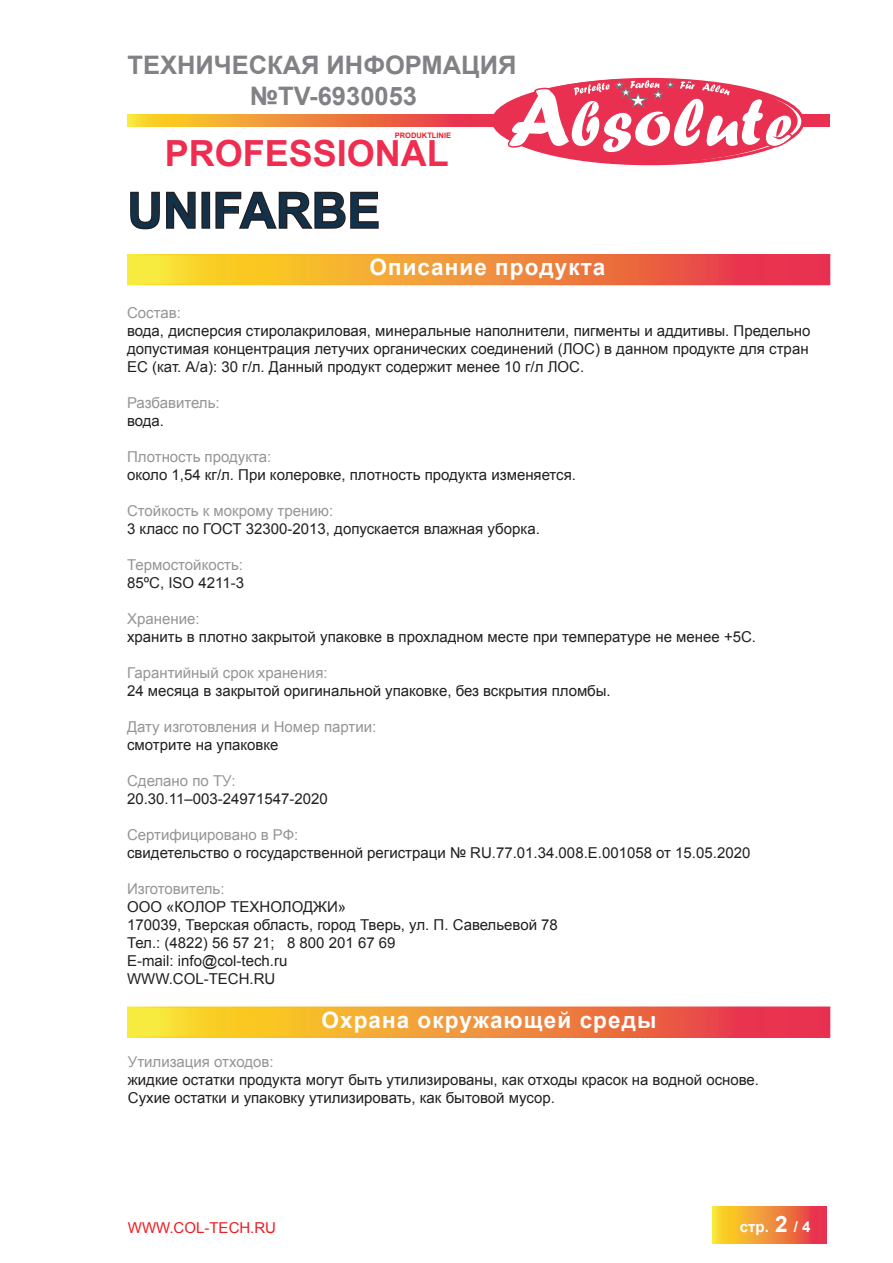
<style>
.page{position:relative;width:893px;height:1263px;background:#fff}
.page>*{position:absolute;margin:0;border:0;box-sizing:border-box;transform-origin:0 0}
.t1{font:700 49.5px "Arial";color:#12324c}
.t2{font:700 36px "Arial";color:#ee2d50}
.t3{font:700 25.5px/30.6px "Arial";color:#808285}
.t4{font:700 22.5px "Arial";letter-spacing:.045em;color:#fff}
.t5{font:15px/18px "Arial";color:#231f20}
.t6{font:15px "Arial";color:#939598}
.t7{font:15px "Arial";color:#ee1d23}
.t8{font:700 15px "Arial";color:#fff}
.t9{font:700 7.5px "Arial";color:#ee1d23}
.s1{font-size:22.5px}
</style>
<div class="page">
<svg style="left:128px;top:114px;width:701px;height:12px;background:#ef7f3e"></svg>
<div style="left:492px;top:79px;width:306px;height:84px;background:#e93050;border-radius:50%"></div>
<svg style="left:507px;top:80px;width:286px;height:74px"></svg>
<svg style="left:130px;top:257px;width:697px;height:25px;background:#f08d3a"></svg>
<svg style="left:713px;top:1207px;width:114px;height:37px;background:#f08a3a"></svg>
<svg style="left:130px;top:1009px;width:697px;height:26px;background:#f08d3a"></svg>
<svg style="left:130px;top:191px;width:66px;height:39px"></svg>
<div style="left:201px;top:192px;width:9px;height:37px;border:2px solid #231f20"></div>
<svg style="left:215px;top:191px;width:164px;height:38px"></svg>
<h3 class="t3" style="left:250px;top:51px;width:268px;text-indent:-122px">ТЕХНИЧЕСКАЯ ИНФОРМАЦИЯ №TV-6930053</h3>
<p class="t9" style="left:395px;top:130px;width:58px">PRODUKTLINIE</p>
<h2 class="t2" style="left:165px;top:130px;width:286px">PROFESSIONAL</h2>
<h1 class="t1" style="left:127px;top:178px;width:254px">UNIFARBE</h1>
<h3 class="t4" style="left:370px;top:252px;width:237px">Описание продукта</h3>
<p class="t6" style="left:127px;top:302px;width:55px">Состав:</p>
<p class="t5" style="left:127px;top:321px;width:685px">вода, дисперсия стиролакриловая, минеральные наполнители, пигменты и аддитивы. Предельно допустимая концентрация летучих органических соединений (ЛОС) в данном продукте для стран<br>ЕС (кат. А/a): 30 г/л. Данный продукт содержит менее 10 г/л ЛОС.</p>
<p class="t6" style="left:127px;top:392px;width:94px">Разбавитель:</p>
<p class="t5" style="left:127px;top:411px;width:39px">вода.</p>
<p class="t6" style="left:127px;top:446px;width:146px">Плотность продукта:</p>
<p class="t5" style="left:127px;top:465px;width:450px">около 1,54 кг/л. При колеровке, плотность продукта изменяется.</p>
<p class="t6" style="left:127px;top:500px;width:208px">Стойкость к мокрому трению:</p>
<p class="t5" style="left:127px;top:519px;width:414px">3 класс по ГОСТ 32300-2013, допускается влажная уборка.</p>
<p class="t6" style="left:127px;top:554px;width:118px">Термостойкость:</p>
<p class="t5" style="left:127px;top:573px;width:118px">85ºС, ISO 4211-3</p>
<p class="t6" style="left:127px;top:608px;width:74px">Хранение:</p>
<p class="t5" style="left:127px;top:627px;width:630px">хранить в плотно закрытой упаковке в прохладном месте при температуре не менее +5С.</p>
<p class="t6" style="left:127px;top:662px;width:202px">Гарантийный срок хранения:</p>
<p class="t5" style="left:127px;top:681px;width:485px">24 месяца в закрытой оригинальной упаковке, без вскрытия пломбы.</p>
<p class="t6" style="left:127px;top:716px;width:251px">Дату изготовления и Номер партии:</p>
<p class="t5" style="left:127px;top:735px;width:153px">смотрите на упаковке</p>
<p class="t6" style="left:127px;top:770px;width:110px">Сделано по ТУ:</p>
<p class="t5" style="left:127px;top:789px;width:202px">20.30.11–003-24971547-2020</p>
<p class="t6" style="left:127px;top:824px;width:173px">Сертифицировано в РФ:</p>
<p class="t5" style="left:127px;top:843px;width:625px">свидетельство о государственной регистраци № RU.77.01.34.008.E.001058 от 15.05.2020</p>
<p class="t6" style="left:127px;top:878px;width:99px">Изготовитель:</p>
<p class="t5" style="left:127px;top:897px;width:432px">ООО «КОЛОР ТЕХНОЛОДЖИ»<br>170039, Тверская область, город Тверь, ул. П. Савельевой 78<br>Тел.: (4822) 56 57 21; 8 800 201 67 69<br>E-mail: info@col-tech.ru<br>WWW.COL-TECH.RU</p>
<h3 class="t4" style="left:322px;top:1005px;width:336px">Охрана окружающей среды</h3>
<p class="t6" style="left:128px;top:1052px;width:147px">Утилизация отходов:</p>
<p class="t5" style="left:128px;top:1071px;width:633px">жидкие остатки продукта могут быть утилизированы, как отходы красок на водной основе.<br>Сухие остатки и упаковку утилизировать, как бытовой мусор.</p>
<p class="t7" style="left:128px;top:1217px;width:150px">WWW.COL-TECH.RU</p>
<p class="t8" style="left:740px;top:1216px;width:72px">стр. <span class="s1">2</span> / 4</p>
</div>
